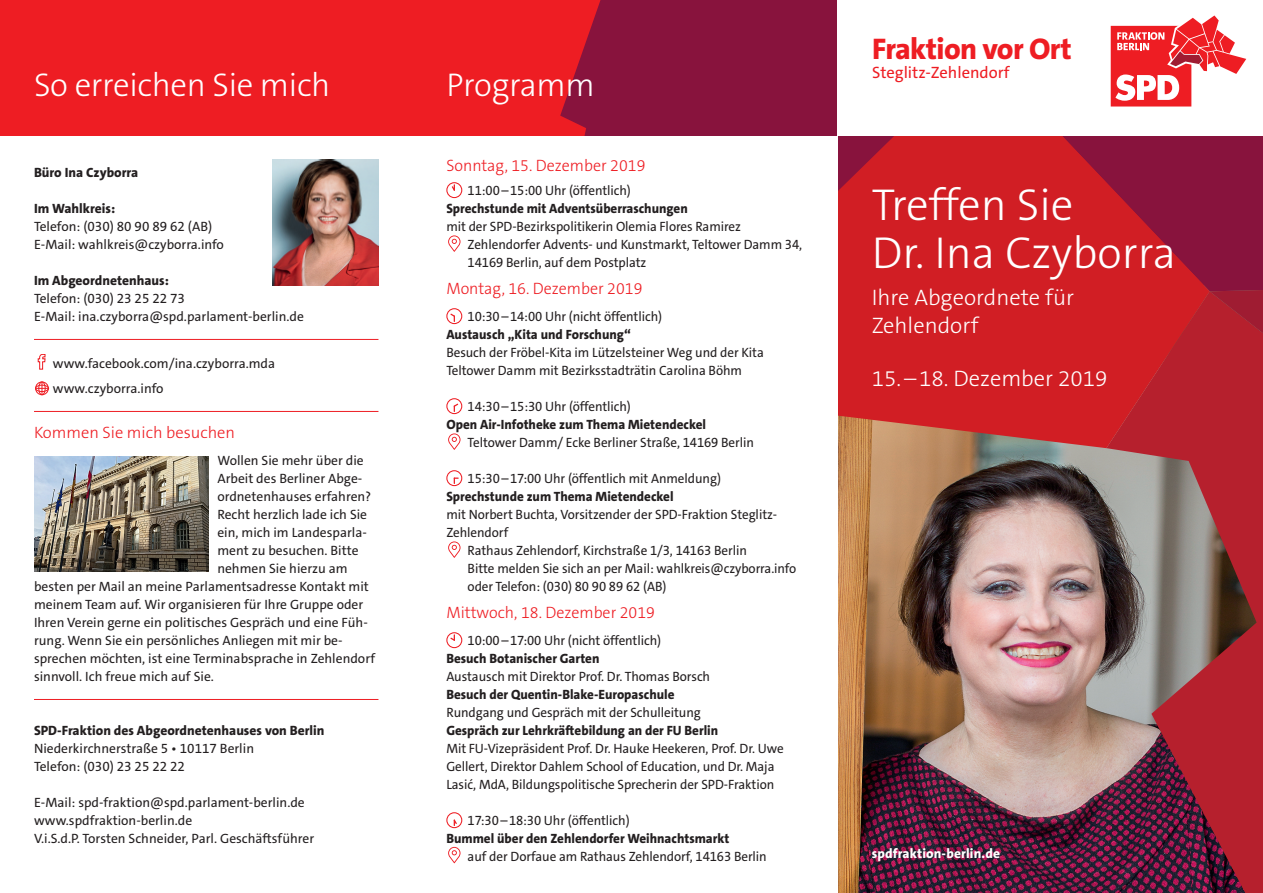
<style>
.page{position:relative;width:1263px;height:893px;background:#ee1d23}
.page>*{position:absolute;margin:0;border:0;box-sizing:border-box;transform-origin:0 0}
.t1{font:300 45px/48px "The Sans B3";color:#fff}
.t2{font:300 33px "The Sans B3";letter-spacing:-.01em;color:#fff}
.t3{font:800 30px "SPD The Sans";letter-spacing:-.02em;color:#ee1d23}
.t4{font:300 22.5px/28.5px "The Sans B3";color:#fff}
.t5{font:300 16.5px "The Sans B3";color:#ee1d23}
.t6{font:16.5px "SPD The Sans";color:#ee1d23}
.t7{font:13.5px/18px "SPD The Sans";letter-spacing:-.005em;color:#231f20}
.t8{font:800 13.5px "SPD The Sans";color:#231f20}
.t9{font:800 13.5px "SPD The Sans";letter-spacing:.01em;color:#fff}
</style>
<div class="page">
<img style="left:838px;top:448px;width:268px;height:445px">
<svg style="left:1106px;top:428px;width:157px;height:465px"></svg>
<div style="left:1210px;top:136px;width:53px;height:52px;background:#88133d"></div>
<svg style="left:981px;top:136px;width:229px;height:312px;fill:#d11e24"></svg>
<svg style="left:560px;top:0;width:421px;height:519px;fill:#d11e24"></svg>
<svg style="left:1210px;top:188px;width:53px;height:240px"></svg>
<div style="left:838px;top:0;width:425px;height:136px;background:#fff"></div>
<div style="left:0;top:136px;width:838px;height:757px;background:#fff"></div>
<svg style="left:686px;top:0;width:560px;height:107px"></svg>
<svg style="left:448px;top:182px;width:14px;height:16px"></svg>
<div style="left:446px;top:182px;width:16px;height:16px;border:1px solid #ee1d23;border-radius:50%"></div>
<svg style="left:451px;top:184px;width:4px;height:7px"></svg>
<svg style="left:448px;top:235px;width:12px;height:17px"></svg>
<svg style="left:448px;top:308px;width:14px;height:16px"></svg>
<div style="left:446px;top:308px;width:16px;height:16px;border:1px solid #ee1d23;border-radius:50%"></div>
<svg style="left:450px;top:313px;width:5px;height:9px"></svg>
<svg style="left:448px;top:398px;width:14px;height:16px"></svg>
<div style="left:446px;top:398px;width:16px;height:16px;border:1px solid #ee1d23;border-radius:50%"></div>
<svg style="left:453px;top:403px;width:6px;height:9px"></svg>
<svg style="left:448px;top:433px;width:12px;height:17px"></svg>
<svg style="left:448px;top:470px;width:14px;height:16px"></svg>
<div style="left:446px;top:470px;width:16px;height:16px;border:1px solid #ee1d23;border-radius:50%"></div>
<svg style="left:453px;top:477px;width:6px;height:7px"></svg>
<svg style="left:448px;top:541px;width:12px;height:17px"></svg>
<svg style="left:448px;top:632px;width:14px;height:16px"></svg>
<div style="left:446px;top:632px;width:16px;height:16px;border:1px solid #ee1d23;border-radius:50%"></div>
<svg style="left:450px;top:634px;width:5px;height:7px"></svg>
<svg style="left:448px;top:812px;width:14px;height:16px"></svg>
<div style="left:446px;top:812px;width:16px;height:16px;border:1px solid #ee1d23;border-radius:50%"></div>
<svg style="left:453px;top:819px;width:4px;height:7px"></svg>
<svg style="left:448px;top:847px;width:12px;height:16px"></svg>
<hr style="left:34px;top:339px;width:344px;height:1px;background:#ee1d23">
<hr style="left:34px;top:411px;width:344px;height:1px;background:#ee1d23">
<hr style="left:34px;top:699px;width:344px;height:1px;background:#ee1d23">
<div style="left:35px;top:382px;width:14px;height:13px;border:1px solid #ee1d23;border-radius:50%"></div>
<div style="left:35px;top:385px;width:14px;height:7px;border:1px solid #ee1d23;border-radius:50%"></div>
<svg style="left:36px;top:382px;width:13px;height:13px"></svg>
<svg style="left:38px;top:354px;width:8px;height:16px"></svg>
<img style="left:273px;top:159px;width:105px;height:126px">
<img style="left:34px;top:456px;width:174px;height:116px">
<h2 class="t2" style="left:34px;top:68px;width:298px">So erreichen Sie mich</h2>
<h2 class="t2" style="left:446px;top:68px;width:150px">Programm</h2>
<p class="t8" style="left:34px;top:164px;width:106px">Büro Ina Czyborra</p>
<p class="t8" style="left:34px;top:200px;width:83px">Im Wahlkreis:</p>
<p class="t7" style="left:34px;top:218px;width:191px">Telefon: (030) 80 90 89 62 (AB)<br>E-Mail: wahlkreis@czyborra.info</p>
<p class="t8" style="left:34px;top:272px;width:136px">Im Abgeordnetenhaus:</p>
<p class="t7" style="left:34px;top:290px;width:271px">Telefon: (030) 23 25 22 73<br>E-Mail: ina.czyborra@spd.parlament-berlin.de</p>
<p class="t7" style="left:53px;top:351px;width:224px;line-height:25.3px">www.facebook.com/ina.czyborra.mda www.czyborra.info</p>
<p class="t5" style="left:34px;top:424px;width:203px">Kommen Sie mich besuchen</p>
<p class="t7" style="left:217px;top:452px;width:148px">Wollen Sie mehr über die</p>
<p class="t7" style="left:217px;top:470px;width:147px">Arbeit des Berliner Abge-</p>
<p class="t7" style="left:217px;top:488px;width:155px">ordnetenhauses erfahren?</p>
<p class="t7" style="left:217px;top:506px;width:151px">Recht herzlich lade ich Sie</p>
<p class="t7" style="left:217px;top:524px;width:151px">ein, mich im Landesparla-</p>
<p class="t7" style="left:217px;top:542px;width:143px">ment zu besuchen. Bitte</p>
<p class="t7" style="left:217px;top:560px;width:132px">nehmen Sie hierzu am</p>
<p class="t7" style="left:34px;top:578px;width:336px">besten per Mail an meine Parlamentsadresse Kontakt mit</p>
<p class="t7" style="left:34px;top:596px;width:331px">meinem Team auf. Wir organisieren für Ihre Gruppe oder</p>
<p class="t7" style="left:34px;top:614px;width:335px">Ihren Verein gerne ein politisches Gespräch und eine Füh-</p>
<p class="t7" style="left:34px;top:632px;width:310px">rung. Wenn Sie ein persönliches Anliegen mit mir be-</p>
<p class="t7" style="left:34px;top:650px;width:343px">sprechen möchten, ist eine Terminabsprache in Zehlendorf</p>
<p class="t7" style="left:34px;top:668px;width:182px">sinnvoll. Ich freue mich auf Sie.</p>
<p class="t8" style="left:34px;top:722px;width:292px">SPD-Fraktion des Abgeordnetenhauses von Berlin</p>
<p class="t7" style="left:34px;top:740px;width:222px">Niederkirchnerstraße 5 • 10117 Berlin<br>Telefon: (030) 23 25 22 22</p>
<p class="t7" style="left:34px;top:794px;width:282px">E-Mail: spd-fraktion@spd.parlament-berlin.de www.spdfraktion-berlin.de<br>V.i.S.d.P. Torsten Schneider, Parl. Geschäftsführer</p>
<p class="t5" style="left:446px;top:157px;width:201px">Sonntag, 15. Dezember 2019</p>
<p class="t7" style="left:468px;top:182px;width:165px">11:00–15:00 Uhr (öffentlich)</p>
<p class="t8" style="left:446px;top:200px;width:243px">Sprechstunde mit Adventsüberraschungen</p>
<p class="t7" style="left:468px;top:218px;width:336px;text-indent:-21px">mit der SPD-Bezirkspolitikerin Olemia Flores Ramirez<br>Zehlendorfer Advents- und Kunstmarkt, Teltower Damm 34,<br>14169 Berlin, auf dem Postplatz</p>
<p class="t5" style="left:446px;top:280px;width:198px">Montag, 16. Dezember 2019</p>
<p class="t7" style="left:468px;top:308px;width:196px">10:30–14:00 Uhr (nicht öffentlich)</p>
<p class="t8" style="left:446px;top:326px;width:186px">Austausch „Kita und Forschung“</p>
<p class="t7" style="left:446px;top:344px;width:319px">Besuch der Fröbel-Kita im Lützelsteiner Weg und der Kita<br>Teltower Damm mit Bezirksstadträtin Carolina Böhm</p>
<p class="t7" style="left:468px;top:398px;width:165px">14:30–15:30 Uhr (öffentlich)</p>
<p class="t8" style="left:446px;top:416px;width:261px">Open Air-Infotheke zum Thema Mietendeckel</p>
<p class="t7" style="left:468px;top:434px;width:288px">Teltower Damm/ Ecke Berliner Straße, 14169 Berlin</p>
<p class="t7" style="left:468px;top:470px;width:255px">15:30–17:00 Uhr (öffentlich mit Anmeldung)</p>
<p class="t8" style="left:446px;top:488px;width:229px">Sprechstunde zum Thema Mietendeckel</p>
<p class="t7" style="left:446px;top:506px;width:332px">mit Norbert Buchta, Vorsitzender der SPD-Fraktion Steglitz-</p>
<p class="t7" style="left:446px;top:524px;width:63px">Zehlendorf</p>
<p class="t7" style="left:468px;top:542px;width:281px">Rathaus Zehlendorf, Kirchstraße 1/3, 14163 Berlin</p>
<p class="t7" style="left:468px;top:560px;width:330px">Bitte melden Sie sich an per Mail: wahlkreis@czyborra.info</p>
<p class="t7" style="left:468px;top:578px;width:200px">oder Telefon: (030) 80 90 89 62 (AB)</p>
<p class="t5" style="left:446px;top:604px;width:210px">Mittwoch, 18. Dezember 2019</p>
<p class="t7" style="left:468px;top:632px;width:195px">10:00–17:00 Uhr (nicht öffentlich)</p>
<p class="t8" style="left:446px;top:650px;width:155px">Besuch Botanischer Garten</p>
<p class="t7" style="left:446px;top:668px;width:265px">Austausch mit Direktor Prof. Dr. Thomas Borsch</p>
<p class="t8" style="left:446px;top:686px;width:230px">Besuch der Quentin-Blake-Europaschule</p>
<p class="t7" style="left:446px;top:704px;width:256px">Rundgang und Gespräch mit der Schulleitung</p>
<p class="t8" style="left:446px;top:722px;width:273px">Gespräch zur Lehrkräftebildung an der FU Berlin</p>
<p class="t7" style="left:446px;top:740px;width:339px">Mit FU-Vizepräsident Prof. Dr. Hauke Heekeren, Prof. Dr. Uwe<br>Gellert, Direktor Dahlem School of Education, und Dr. Maja<br>Lasić, MdA, Bildungspolitische Sprecherin der SPD-Fraktion</p>
<p class="t7" style="left:468px;top:812px;width:164px">17:30–18:30 Uhr (öffentlich)</p>
<p class="t8" style="left:446px;top:830px;width:285px">Bummel über den Zehlendorfer Weihnachtsmarkt</p>
<p class="t7" style="left:468px;top:847px;width:301px">auf der Dorfaue am Rathaus Zehlendorf, 14163 Berlin</p>
<h3 class="t3" style="left:872px;top:29px;width:201px">Fraktion vor Ort</h3>
<p class="t6" style="left:872px;top:62px;width:139px">Steglitz-Zehlendorf</p>
<h1 class="t1" style="left:872px;top:182px;width:306px">Treffen Sie<br>Dr. Ina Czyborra</h1>
<h3 class="t4" style="left:872px;top:284px;width:204px">Ihre Abgeordnete für<br>Zehlendorf</h3>
<h3 class="t4" style="left:872px;top:365px;width:237px">15.–18. Dezember 2019</h3>
<p class="t9" style="left:872px;top:845px;width:130px">spdfraktion-berlin.de</p>
</div>
